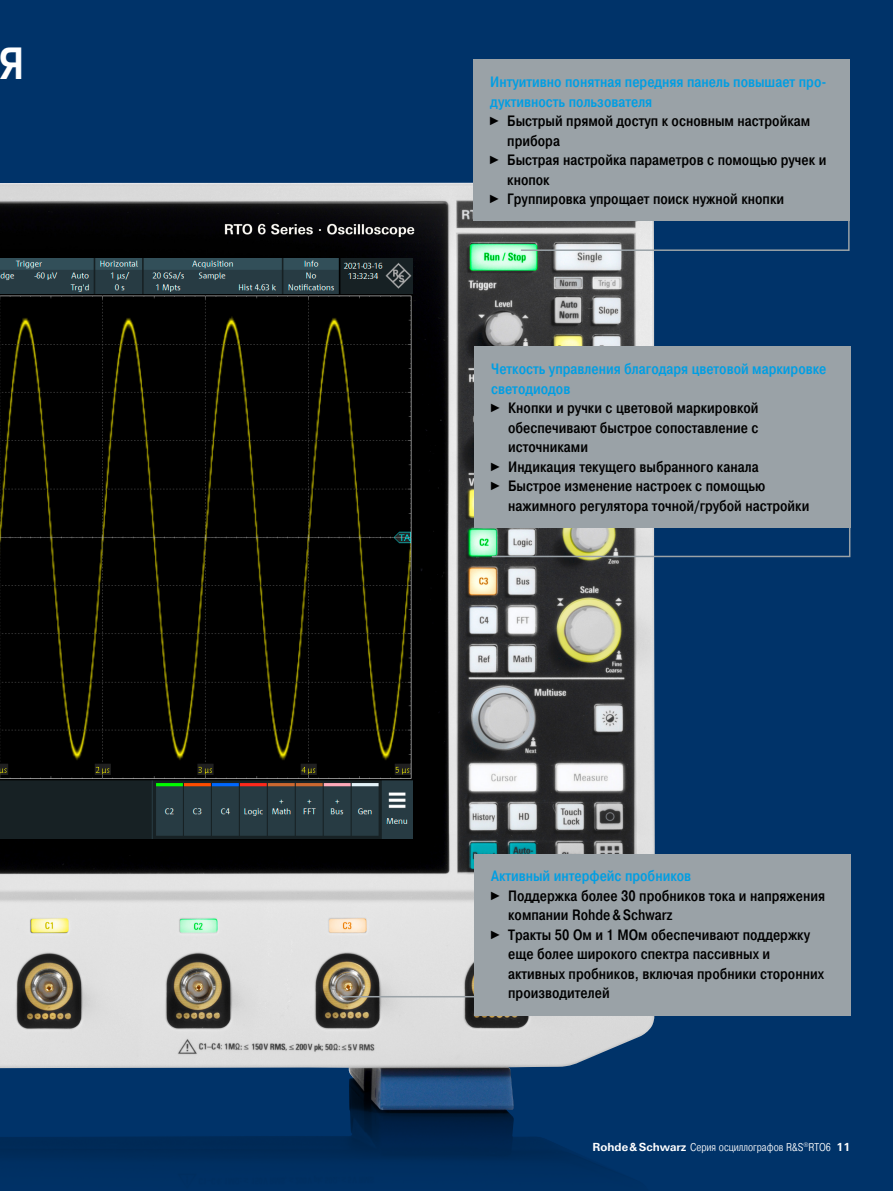
<style>
.page{position:relative;width:893px;height:1191px;background:#003369}
.page>*{position:absolute;margin:0;border:0;box-sizing:border-box;transform-origin:0 0}
.t1{font:500 45px "Pragmatica Cond";color:#fff}
.t2{font:500 15px/19.5px "Pragmatica Cond";color:#000}
._10_pt_cond_Uebersch{font:500 15px/19.5px "Pragmatica Cond";color:#009ee3}
.t3{font:300 11.25px "Pragmatica Cond";color:#fff}
.s1{font-family:"Arial Narrow";font-weight:400;font-size:12px}
.s2{font-family:"Linotype Univers 630";font-weight:700}
</style>
<div class="page">
<img style="left:0;top:183px;width:655px;height:927px">
<hr style="left:342px;top:996px;width:185px;height:1px;background:#9aa2a7">
<img style="left:0;top:259px;width:412px;height:579px">
<div style="left:473px;top:60px;width:377px;height:161px;background:#9aa2a7"></div>
<div style="left:474px;top:854px;width:376px;height:161px;background:#9aa2a7"></div>
<div style="left:474px;top:347px;width:376px;height:181px;background:#9aa2a7"></div>
<svg style="left:519px;top:221px;width:331px;height:31px"></svg>
<svg style="left:490px;top:487px;width:361px;height:71px"></svg>
<h1 class="t1" style="left:-1px;top:37px;width:28px">Я</h1>
<p class="_10_pt_cond_Uebersch" style="left:490px;top:72px;width:338px">Интуитивно понятная передняя панель повышает про&shy;дуктивность пользователя</p>
<p class="t2" style="left:507px;top:111px;width:304px;text-indent:-17px"><span class="s1">►</span> Быстрый прямой доступ к основным настройкам прибора</p>
<p class="t2" style="left:507px;top:150px;width:321px;text-indent:-17px"><span class="s1">►</span> Быстрая настройка параметров с помощью ручек и кнопок</p>
<p class="t2" style="left:490px;top:189px;width:295px"><span class="s1">►</span> Группировка упрощает поиск нужной кнопки</p>
<p class="_10_pt_cond_Uebersch" style="left:491px;top:359px;width:337px">Четкость управления благодаря цветовой маркировке светодиодов</p>
<p class="t2" style="left:508px;top:398px;width:252px;text-align:justify;text-indent:-17px"><span class="s1">►</span> Кнопки и ручки с цветовой маркировкой обеспечивают быстрое сопоставление с источниками</p>
<p class="t2" style="left:491px;top:457px;width:269px"><span class="s1">►</span> Индикация текущего выбранного канала</p>
<p class="t2" style="left:508px;top:476px;width:303px;text-indent:-17px"><span class="s1">►</span> Быстрое изменение настроек с помощью нажимного регулятора точной/грубой настройки</p>
<p class="_10_pt_cond_Uebersch" style="left:491px;top:866px;width:202px">Активный интерфейс пробников</p>
<p class="t2" style="left:508px;top:886px;width:318px;text-indent:-17px"><span class="s1">►</span> Поддержка более 30 пробников тока и напряжения компании Rohde&amp;Schwarz</p>
<p class="t2" style="left:508px;top:925px;width:317px;text-indent:-17px"><span class="s1">►</span> Тракты 50 Ом и 1 МОм обеспечивают поддержку еще более широкого спектра пассивных и активных пробников, включая пробники сторонних производителей</p>
<p class="t3" style="left:593px;top:1140px;width:259px"><span class="s2">Rohde&amp;Schwarz</span> Серия осциллографов R&amp;S<sup>®</sup>RTO6 <span class="s2">11</span></p>
</div>
